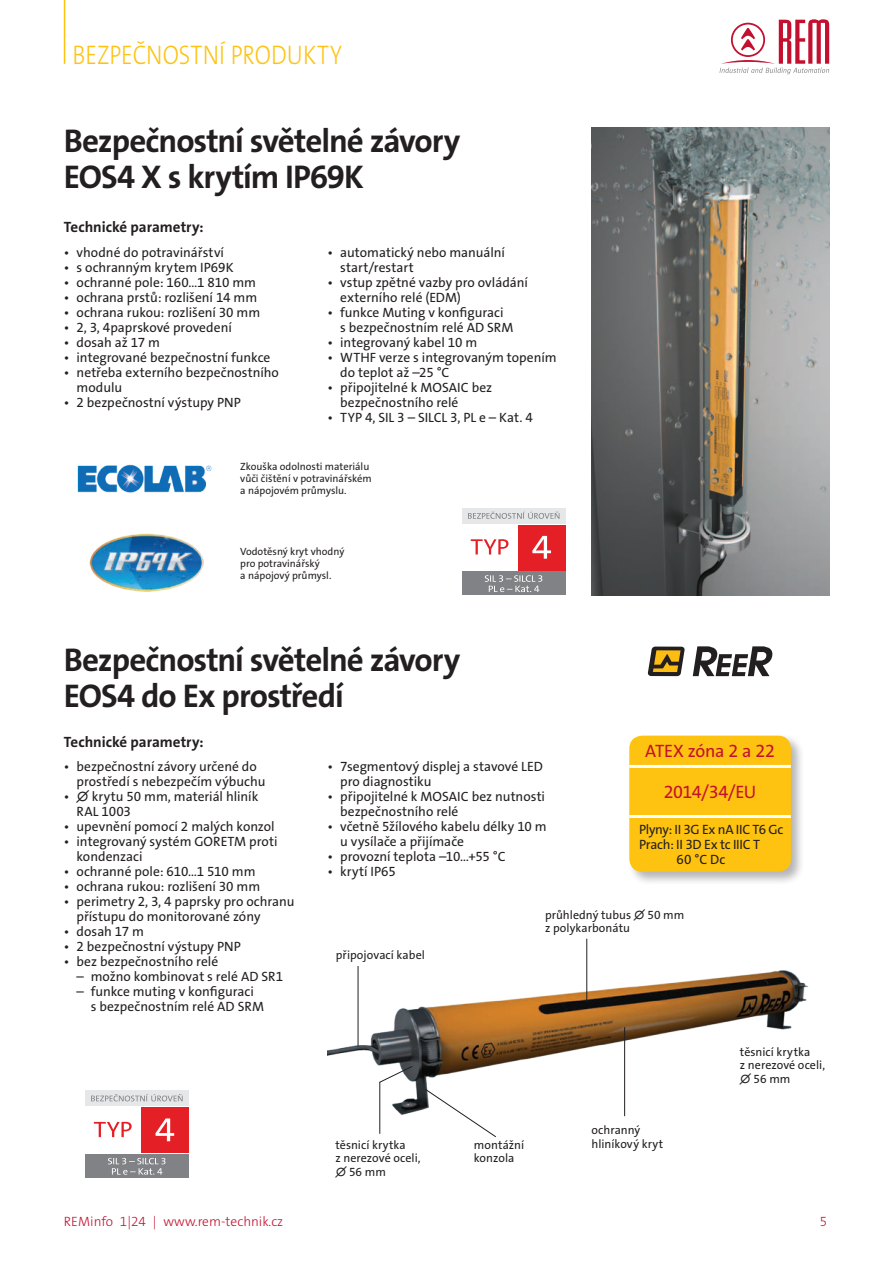
<style>
.page{position:relative;width:893px;height:1263px;background:#fff}
.page>*{position:absolute;margin:0;border:0;box-sizing:border-box;transform-origin:0 0}
.t1{font:700 33px/36px "The Sans Os F";letter-spacing:-.03em;color:#231f20}
.t2{font:300 27px "The Sans Os F";color:#fec210;scale:.85 1}
.t3{font:18px "The Sans Os F";letter-spacing:-.02em;color:#c3102f}
.t4{font:700 15px "The Sans Os F";color:#231f20}
.t5{font:13.5px/15px "The Sans Os F";color:#231f20}
.t6{font:300 13.5px "The Sans Os F";color:#c3102f}
.t7{font:13.5px "The Sans Os F";letter-spacing:-.025em;color:#231f20}
.t8{font:13.5px "The Sans Os F";letter-spacing:-.02em;color:#231f20}
.t9{font:12px/13.5px "The Sans Os F";letter-spacing:.005em;color:#231f20}
.t10{font:10.5px/12px "The Sans Os F";color:#231f20}
</style>
<div class="page">
<svg style="left:719px;top:19px;width:110px;height:55px"></svg>
<img style="left:591px;top:128px;width:238px;height:467px">
<img style="left:77px;top:464px;width:135px;height:29px">
<img style="left:89px;top:533px;width:115px;height:59px">
<div style="left:462px;top:508px;width:104px;height:16px;background:#e6e7e9"></div>
<div style="left:462px;top:571px;width:104px;height:24px;background:#808285"></div>
<svg style="left:468px;top:511px;width:91px;height:8px"></svg>
<div style="left:518px;top:525px;width:48px;height:45px;background:#e41f25"></div>
<svg style="left:485px;top:575px;width:57px;height:17px"></svg>
<svg style="left:471px;top:539px;width:37px;height:15px"></svg>
<svg style="left:532px;top:536px;width:19px;height:23px"></svg>
<div style="left:85px;top:1090px;width:104px;height:16px;background:#e6e7e9"></div>
<div style="left:85px;top:1154px;width:104px;height:24px;background:#808285"></div>
<svg style="left:91px;top:1094px;width:92px;height:7px"></svg>
<div style="left:141px;top:1107px;width:48px;height:46px;background:#e41f25"></div>
<svg style="left:108px;top:1158px;width:58px;height:17px"></svg>
<svg style="left:94px;top:1122px;width:38px;height:15px"></svg>
<svg style="left:155px;top:1118px;width:19px;height:23px"></svg>
<svg style="left:693px;top:646px;width:80px;height:30px"></svg>
<svg style="left:648px;top:646px;width:37px;height:30px"></svg>
<div style="left:627px;top:733px;width:178px;height:153px;background:#231f20;opacity:.33"></div>
<div style="left:629px;top:736px;width:162px;height:136px;background:#fec210;border-radius:13px"></div>
<hr style="left:629px;top:815px;width:162px;height:3px;background:#fff">
<hr style="left:629px;top:765px;width:162px;height:3px;background:#fff">
<img style="left:327px;top:957px;width:482px;height:159px">
<hr style="left:379px;top:1082px;width:1px;height:52px;background:#231f20">
<svg style="left:379px;top:1065px;width:34px;height:18px"></svg>
<hr style="left:586px;top:939px;width:1px;height:63px;background:#231f20">
<hr style="left:624px;top:1027px;width:1px;height:89px;background:#231f20">
<hr style="left:358px;top:966px;width:1px;height:80px;background:#231f20">
<svg style="left:424px;top:1088px;width:73px;height:50px"></svg>
<hr style="left:64px;top:0;width:1px;height:64px;background:#fec210">
<h2 class="t2" style="left:72px;top:37px;width:303px">BEZPEČNOSTNÍ PRODUKTY</h2>
<h1 class="t1" style="left:64px;top:123px;width:398px">Bezpečnostní světelné závory<br>EOS4 X s krytím IP69K</h1>
<p class="t4" style="left:64px;top:218px;width:141px">Technické parametry:</p>
<p class="t5" style="left:64px;top:245px;width:162px">• vhodné do potravinářství</p>
<p class="t5" style="left:64px;top:260px;width:171px">• s ochranným krytem IP69K</p>
<p class="t5" style="left:64px;top:275px;width:194px">• ochranné pole: 160…1 810 mm</p>
<p class="t5" style="left:64px;top:290px;width:195px">• ochrana prstů: rozlišení 14 mm</p>
<p class="t5" style="left:64px;top:305px;width:198px">• ochrana rukou: rozlišení 30 mm</p>
<p class="t5" style="left:64px;top:320px;width:170px">• 2, 3, 4paprskové provedení</p>
<p class="t5" style="left:64px;top:335px;width:98px">• dosah až 17 m</p>
<p class="t5" style="left:64px;top:350px;width:208px">• integrované bezpečnostní funkce</p>
<p class="t5" style="left:77px;top:365px;width:204px;text-indent:-13px">• netřeba externího bezpečnostního modulu</p>
<p class="t5" style="left:64px;top:395px;width:179px">• 2 bezpečnostní výstupy PNP</p>
<p class="t5" style="left:340px;top:245px;width:166px;text-indent:-13px">• automatický nebo manuální start/restart</p>
<p class="t5" style="left:340px;top:275px;width:189px;text-indent:-13px">• vstup zpětné vazby pro ovládání externího relé (EDM)</p>
<p class="t5" style="left:340px;top:305px;width:175px;text-indent:-13px">• funkce Muting v konfiguraci<br>s bezpečnostním relé AD SRM</p>
<p class="t5" style="left:327px;top:335px;width:151px">• integrovaný kabel 10 m</p>
<p class="t5" style="left:340px;top:350px;width:218px;text-indent:-13px">• WTHF verze s integrovaným topením do teplot až –25 °C</p>
<p class="t5" style="left:340px;top:380px;width:154px;text-indent:-13px">• připojitelné k MOSAIC bez bezpečnostního relé</p>
<p class="t5" style="left:327px;top:410px;width:207px">• TYP 4, SIL 3 – SILCL 3, PL e – Kat. 4</p>
<p class="t10" style="left:240px;top:461px;width:133px">Zkouška odolnosti materiálu vůči čištění v potravinářském a nápojovém průmyslu.</p>
<p class="t10" style="left:240px;top:546px;width:106px">Vodotěsný kryt vhodný pro potravinářský<br>a nápojový průmysl.</p>
<h1 class="t1" style="left:64px;top:642px;width:398px">Bezpečnostní světelné závory<br>EOS4 do Ex prostředí</h1>
<p class="t4" style="left:64px;top:732px;width:141px">Technické parametry:</p>
<h3 class="t3" style="left:645px;top:739px;width:131px">ATEX zóna 2 a 22</h3>
<p class="t5" style="left:77px;top:759px;width:190px;text-indent:-13px">• bezpečnostní závory určené do prostředí s nebezpečím výbuchu</p>
<p class="t5" style="left:77px;top:789px;width:183px;text-indent:-13px">• ∅ krytu 50 mm, materiál hliník<br>RAL 1003</p>
<p class="t5" style="left:64px;top:819px;width:213px">• upevnění pomocí 2 malých konzol</p>
<p class="t5" style="left:77px;top:834px;width:202px;text-indent:-13px">• integrovaný systém GORETM proti kondenzaci</p>
<p class="t5" style="left:64px;top:864px;width:193px">• ochranné pole: 610…1 510 mm</p>
<p class="t5" style="left:64px;top:879px;width:198px">• ochrana rukou: rozlišení 30 mm</p>
<p class="t5" style="left:77px;top:894px;width:219px;text-indent:-13px">• perimetry 2, 3, 4 paprsky pro ochranu přístupu do monitorované zóny</p>
<p class="t5" style="left:64px;top:924px;width:82px">• dosah 17 m</p>
<p class="t5" style="left:64px;top:939px;width:179px">• 2 bezpečnostní výstupy PNP</p>
<p class="t5" style="left:64px;top:954px;width:156px">• bez bezpečnostního relé</p>
<p class="t5" style="left:77px;top:969px;width:208px">– možno kombinovat s relé AD SR1</p>
<p class="t5" style="left:91px;top:984px;width:175px;text-indent:-14px">– funkce muting v konfiguraci<br>s bezpečnostním relé AD SRM</p>
<p class="t5" style="left:340px;top:759px;width:204px;text-indent:-13px">• 7segmentový displej a stavové LED pro diagnostiku</p>
<p class="t5" style="left:340px;top:789px;width:206px;text-indent:-13px">• připojitelné k MOSAIC bez nutnosti bezpečnostního relé</p>
<p class="t5" style="left:340px;top:819px;width:208px;text-indent:-13px">• včetně 5žílového kabelu délky 10 m u vysílače a přijímače</p>
<p class="t5" style="left:327px;top:849px;width:180px">• provozní teplota –10…+55 °C</p>
<p class="t5" style="left:327px;top:864px;width:70px">• krytí IP65</p>
<h3 class="t3" style="left:664px;top:780px;width:94px">2014/34/EU</h3>
<p class="t7" style="left:639px;top:821px;width:146px">Plyny: II 3G Ex nA IIC T6 Gc</p>
<p class="t8" style="left:639px;top:836px;width:122px">Prach: II 3D Ex tc IIIC T</p>
<p class="t5" style="left:677px;top:852px;width:50px">60 °C Dc</p>
<p class="t9" style="left:336px;top:948px;width:91px">připojovací kabel</p>
<p class="t9" style="left:545px;top:908px;width:141px">průhledný tubus ∅ 50 mm z polykarbonátu</p>
<p class="t9" style="left:335px;top:1138px;width:87px">těsnicí krytka<br>z nerezové oceli, ∅ 56 mm</p>
<p class="t9" style="left:474px;top:1138px;width:52px">montážní konzola</p>
<p class="t9" style="left:591px;top:1123px;width:73px">ochranný hliníkový kryt</p>
<p class="t9" style="left:740px;top:1045px;width:87px">těsnicí krytka<br>z nerezové oceli, ∅ 56 mm</p>
<p class="t6" style="left:64px;top:1213px;width:221px">REMinfo 1|24 | www.rem-technik.cz</p>
<p class="t6" style="left:820px;top:1213px;width:9px">5</p>
</div>
